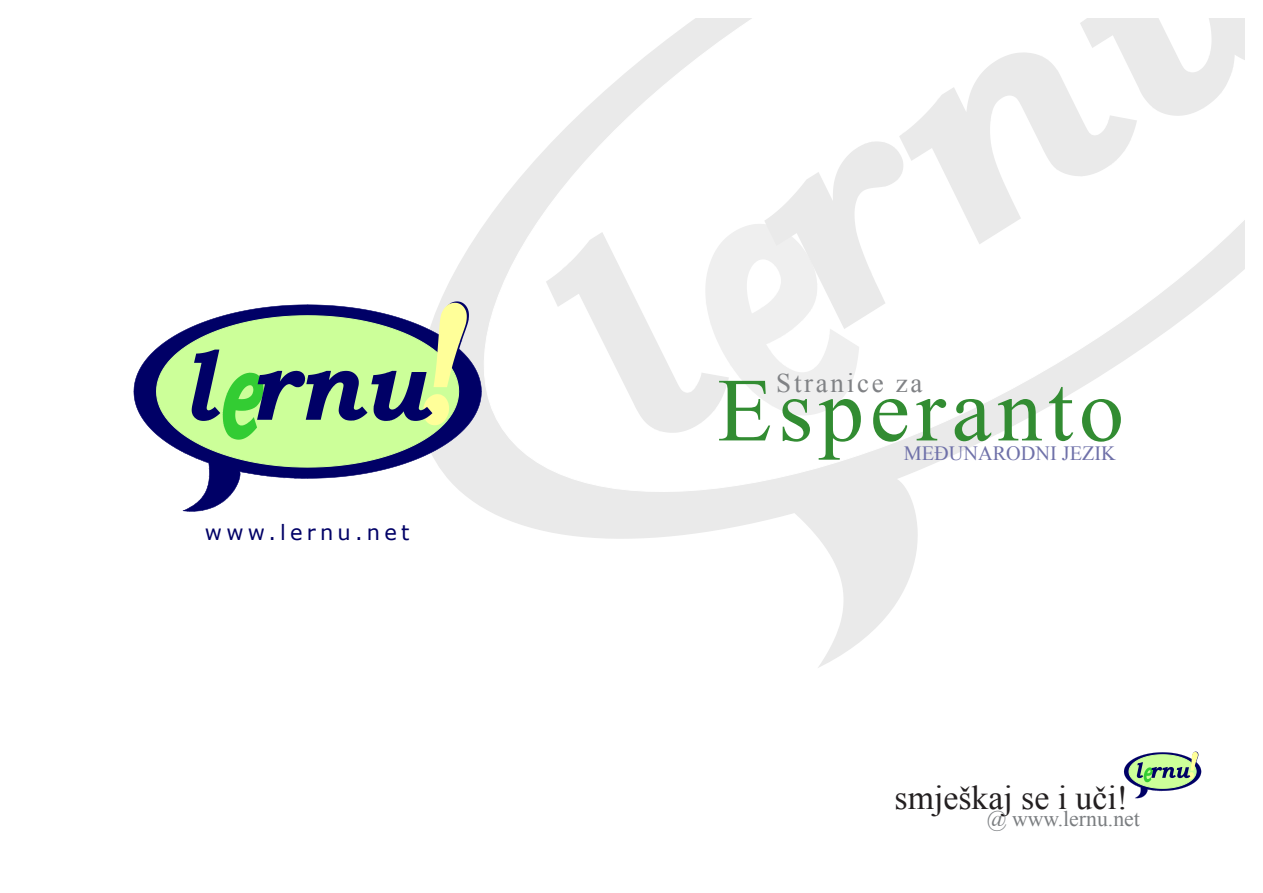
<style>
.page{position:relative;width:1263px;height:893px;background:#fff}
.page>*{position:absolute;margin:0;border:0;box-sizing:border-box;transform-origin:0 0}
.t1{font:90px "Times New Roman";letter-spacing:.065em;color:#328c32}
.t2{font:33.75px "Times New Roman";color:#231f20}
.t3{font:27px "Times New Roman";letter-spacing:.1em;color:#808285}
.t4{font:21.75px "Times New Roman";color:#7a7d80}
.t5{font:21px "Verdana";letter-spacing:.2em;color:#010066}
.t6{font:20.25px "Times New Roman";color:#6f71a9}
</style>
<div class="page">
<svg style="left:440px;top:18px;width:805px;height:591px"></svg>
<svg style="left:675px;top:205px;width:203px;height:236px"></svg>
<svg style="left:537px;top:212px;width:205px;height:245px"></svg>
<svg style="left:753px;top:131px;width:207px;height:208px"></svg>
<svg style="left:888px;top:18px;width:266px;height:236px"></svg>
<svg style="left:1069px;top:18px;width:176px;height:123px"></svg>
<svg style="left:134px;top:305px;width:348px;height:207px"></svg>
<svg style="left:156px;top:316px;width:303px;height:151px;background:#9eb99e"></svg>
<svg style="left:192px;top:302px;width:277px;height:138px;background:#94b68e"></svg>
<svg style="left:1124px;top:752px;width:77px;height:46px"></svg>
<p class="t5" style="left:205px;top:519px;width:206px">www.lernu.net</p>
<p class="t3" style="left:776px;top:365px;width:148px">Stranice za</p>
<p class="t1" style="left:717px;top:350px;width:408px">Esperanto</p>
<p class="t6" style="left:904px;top:439px;width:214px">Međunarodni jezik</p>
<p class="t2" style="left:895px;top:775px;width:235px">smješkaj se i uči!</p>
<p class="t4" style="left:987px;top:804px;width:155px">@ www.lernu.net</p>
</div>
